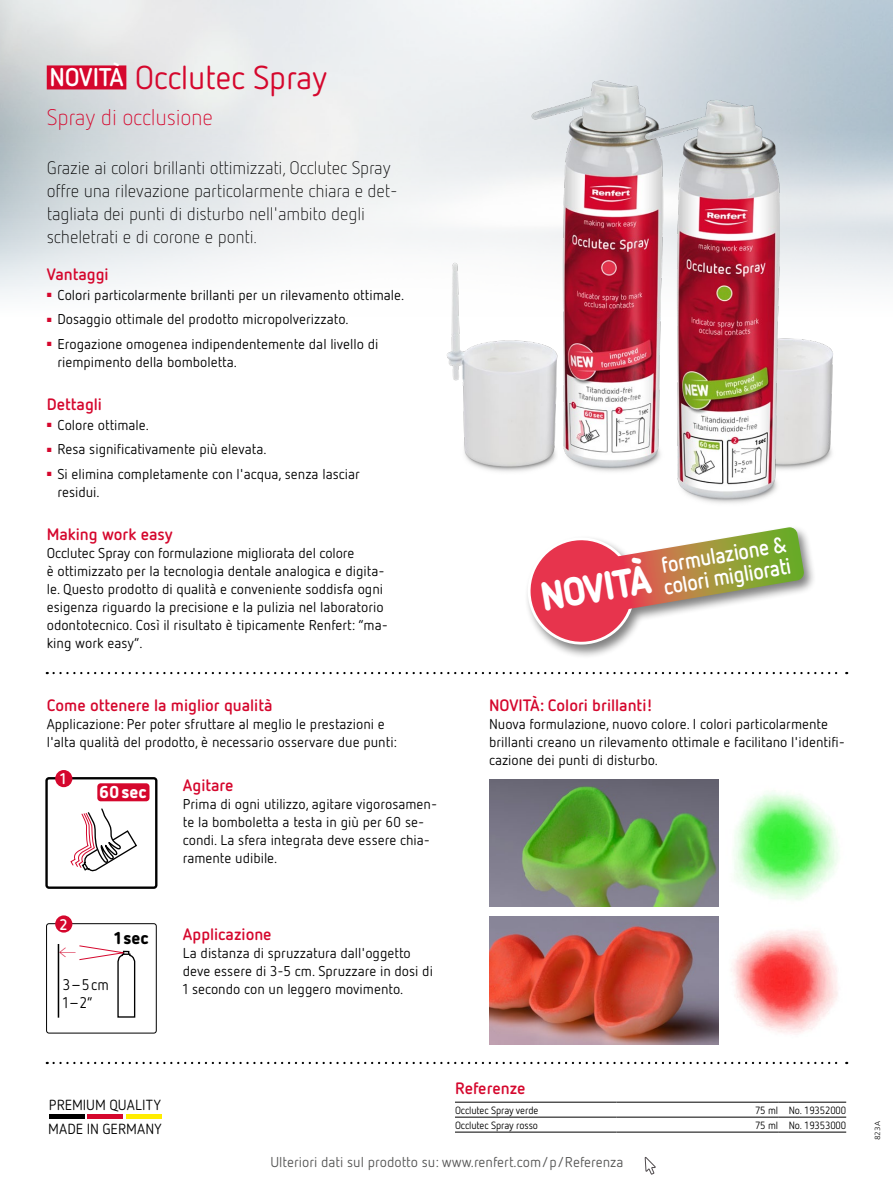
<style>
.page{position:relative;width:893px;height:1187px;background:#fff}
.page>*{position:absolute;margin:0;border:0;box-sizing:border-box;transform-origin:0 0}
.t1{font:33px "Netto Pro";letter-spacing:-.01em;color:#d5072d}
.t2{font:300 22.5px "Netto Pro";letter-spacing:-.01em;color:#d5072d}
.t3{font:700 22.35px/22.4px "Netto Pro";color:#fff;text-align:right;scale:.9 1}
.t4{font:300 18px/23.2px "Netto Pro";letter-spacing:-.01em;color:#000}
.t5{font:900 17.1px "Netto Pro";color:#fff}
.t6{font:900 17.1px "Netto Pro";color:#000}
.t7{font:700 16.5px "Netto Pro";color:#d5072d}
.t8{font:15.45px/18.5px "Netto Pro";color:#000;scale:.95 1}
.t9{font:700 15.45px "Netto OT";color:#fff}
.t10{font:14.7px/23.4px "Netto Pro";color:#000}
.t11{font:14.25px/18px "Netto Pro";color:#000}
.t12{font:14.25px "Netto Pro";color:#565655}
.t13{font:300 13.2px "Netto Pro";color:#d5072d;scale:1.25 1}
.t14{font:10.5px "Netto Pro";letter-spacing:-.01em;color:#000;scale:.96 1}
.t15{font:300 7.5px "Free Set";color:#000}
.s1{font-weight:700;font-size:25.5px;color:#fff}
.s2{font-weight:900;font-size:40.05px}
</style>
<div class="page">
<svg style="left:644px;top:1157px;width:12px;height:18px"></svg>
<div style="left:47px;top:65px;width:79px;height:24px;background:#d5072d"></div>
<hr style="left:455px;top:1101px;width:162px;height:1px;background:#000">
<hr style="left:617px;top:1101px;width:161px;height:1px;background:#000">
<hr style="left:778px;top:1101px;width:68px;height:1px;background:#000">
<hr style="left:455px;top:1116px;width:162px;height:1px;background:#000">
<hr style="left:455px;top:1131px;width:162px;height:1px;background:#000">
<hr style="left:617px;top:1116px;width:161px;height:1px;background:#000">
<hr style="left:617px;top:1131px;width:161px;height:1px;background:#000">
<hr style="left:778px;top:1116px;width:68px;height:1px;background:#000">
<hr style="left:778px;top:1131px;width:68px;height:1px;background:#000">
<div style="left:49px;top:1113px;width:36px;height:5px;background:#000"></div>
<div style="left:88px;top:1113px;width:35px;height:5px;background:#d5072d"></div>
<div style="left:126px;top:1113px;width:35px;height:5px;background:#ffed00"></div>
<img style="left:423px;top:230px;width:101px;height:242px">
<img style="left:524px;top:35px;width:275px;height:437px">
<img style="left:805px;top:339px;width:29px;height:130px">
<img style="left:639px;top:54px;width:166px;height:450px">
<div style="left:45px;top:777px;width:112px;height:111px;border:2px solid #000;border-radius:2px"></div>
<svg style="left:70px;top:808px;width:67px;height:64px"></svg>
<div style="left:97px;top:783px;width:52px;height:18px;background:#d5072d;border-radius:3px"></div>
<div style="left:55px;top:770px;width:17px;height:17px;background:#d5072d;border-radius:50%"></div>
<div style="left:46px;top:923px;width:111px;height:110px;border:1px solid #000;border-radius:2px"></div>
<hr style="left:58px;top:943px;width:1px;height:74px;background:#000">
<svg style="left:79px;top:945px;width:57px;height:73px"></svg>
<div style="left:55px;top:915px;width:17px;height:17px;background:#d5072d;border-radius:50%"></div>
<img style="left:731px;top:930px;width:107px;height:104px">
<img style="left:489px;top:779px;width:350px;height:127px">
<img style="left:489px;top:916px;width:230px;height:127px">
<svg style="left:54px;top:1061px;width:793px;height:2px"></svg>
<svg style="left:54px;top:672px;width:793px;height:2px"></svg>
<div style="left:524px;top:525px;width:293px;height:134px;background:#000;opacity:.5"></div>
<svg style="left:527px;top:527px;width:277px;height:119px"></svg>
<h1 class="t1" style="left:50px;top:57px;width:279px"><span class="s1">NOVITÀ</span> Occlutec Spray</h1>
<h2 class="t2" style="left:47px;top:103px;width:168px">Spray di occlusione</h2>
<p class="t4" style="left:47px;top:155px;width:352px">Grazie ai colori brillanti ottimizzati, Occlutec Spray offre una rilevazione particolarmente chiara e det&shy;tagliata dei punti di disturbo nell'ambito degli scheletrati e di corone e ponti.</p>
<p class="t7" style="left:47px;top:263px;width:63px">Vantaggi</p>
<p class="t11" style="left:47px;top:285px;width:359px"><sup>■</sup> Colori particolarmente brillanti per un rilevamento ottimale.</p>
<p class="t11" style="left:47px;top:310px;width:303px"><sup>■</sup> Dosaggio ottimale del prodotto micropolverizzato.</p>
<p class="t11" style="left:57px;top:334px;width:322px;text-indent:-11px"><sup>■</sup> Erogazione omogenea indipendentemente dal livello di riempimento della bomboletta.</p>
<p class="t7" style="left:47px;top:393px;width:57px">Dettagli</p>
<p class="t11" style="left:47px;top:415px;width:104px"><sup>■</sup> Colore ottimale.</p>
<p class="t11" style="left:47px;top:439px;width:221px"><sup>■</sup> Resa significativamente più elevata.</p>
<p class="t11" style="left:57px;top:464px;width:304px;text-indent:-11px"><sup>■</sup> Si elimina completamente con l'acqua, senza lasciar residui.</p>
<p class="t7" style="left:47px;top:522px;width:128px">Making work easy</p>
<p class="t11" style="left:47px;top:543px;width:343px">Occlutec Spray con formulazione migliorata del colore<br>è ottimizzato per la tecnologia dentale analogica e digita&shy;le. Questo prodotto di qualità e conveniente soddisfa ogni esigenza riguardo la precisione e la pulizia nel laboratorio odontotecnico. Così il risultato è tipicamente Renfert: “ma&shy;king work easy”.</p>
<p class="t7" style="left:47px;top:694px;width:227px">Come ottenere la miglior qualità</p>
<p class="t11" style="left:47px;top:714px;width:352px">Applicazione: Per poter sfruttare al meglio le prestazioni e l'alta qualità del prodotto, è necessario osservare due punti:</p>
<p class="t9" style="left:60px;top:768px;width:7px">1</p>
<p class="t5" style="left:99px;top:780px;width:49px">60sec</p>
<p class="t9" style="left:60px;top:914px;width:9px">2</p>
<p class="t13" style="left:57px;top:944px;width:19px">←</p>
<p class="t6" style="left:114px;top:925px;width:36px">1 sec</p>
<p class="t8" style="left:63px;top:974px;width:50px">3–5cm<br>1–2“</p>
<p class="t7" style="left:183px;top:773px;width:52px">Agitare</p>
<p class="t11" style="left:183px;top:794px;width:256px">Prima di ogni utilizzo, agitare vigorosamen&shy;te la bomboletta a testa in giù per 60 se&shy;condi. La sfera integrata deve essere chia&shy;ramente udibile.</p>
<p class="t7" style="left:183px;top:922px;width:90px">Applicazione</p>
<p class="t11" style="left:183px;top:943px;width:252px">La distanza di spruzzatura dall'oggetto deve essere di 3-5 cm. Spruzzare in dosi di<br>1 secondo con un leggero movimento.</p>
<h3 class="t3" style="left:537px;top:574px;width:281px;rotate:-10deg"><span class="s2">NOVITÀ</span> formulazione &amp; colori migliorati</h3>
<p class="t7" style="left:489px;top:694px;width:165px">NOVITÀ: Colori brillanti!</p>
<p class="t11" style="left:489px;top:714px;width:357px">Nuova formulazione, nuovo colore. I colori particolarmente brillanti creano un rilevamento ottimale e facilitano l'identifi&shy;cazione dei punti di disturbo.</p>
<p class="t10" style="left:48px;top:1092px;width:115px">PREMIUM QUALITY<br>MADE IN GERMANY</p>
<p class="t7" style="left:455px;top:1076px;width:72px">Referenze</p>
<p class="t14" style="left:455px;top:1103px;width:88px">Occlutec Spray verde</p>
<p class="t14" style="left:755px;top:1103px;width:96px">75 ml No. 19352000</p>
<p class="t14" style="left:455px;top:1118px;width:88px">Occlutec Spray rosso</p>
<p class="t14" style="left:755px;top:1118px;width:96px">75 ml No. 19353000</p>
<p class="t12" style="left:270px;top:1152px;width:355px">Ulteriori dati sul prodotto su: www.renfert.com/p/Referenza</p>
<p class="t15" style="left:873px;top:1140px;width:20px;rotate:-90deg">823A</p>
</div>
